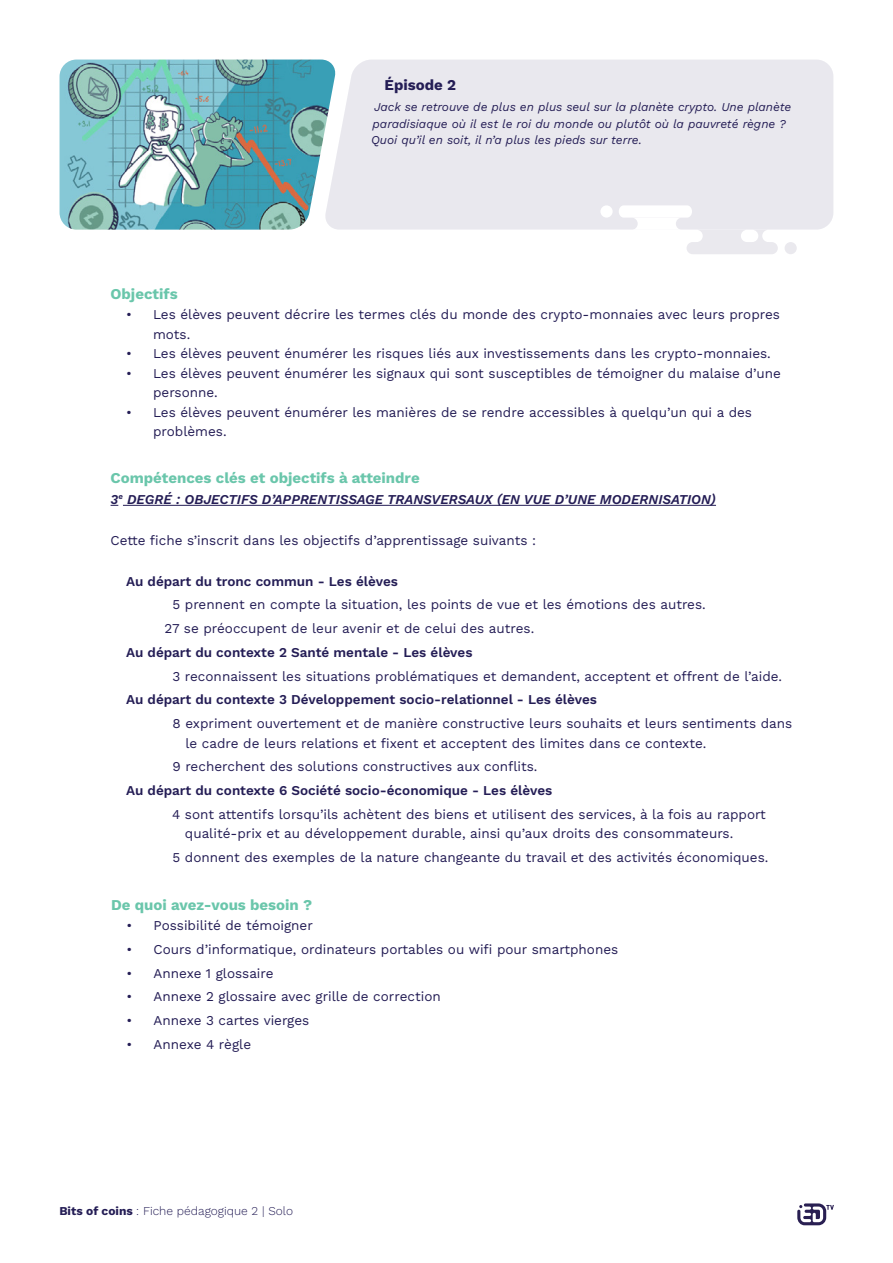
<style>
.page{position:relative;width:893px;height:1263px;background:#fff}
.page>*{position:absolute;margin:0;border:0;box-sizing:border-box;transform-origin:0 0}
.t1{font:700 15px "Work Sans";color:#6ac6ab}
.t2{font:700 15px "Work Sans";color:#241d55}
.t3{font:13.5px/19.5px "Work Sans";color:#241d55}
.t4{font:600 13.5px "Work Sans";color:#241d55}
.t5{font:italic 600 13.5px "Work Sans";color:#241d55}
.t6{font:italic 12px/16.5px "Work Sans";color:#241d55}
.t7{font:300 12px "Work Sans";color:#241d55}
.s1{font-weight:700}
</style>
<div class="page">
<svg style="left:797px;top:1203px;width:37px;height:22px"></svg>
<img style="left:60px;top:60px;width:264px;height:170px">
<div style="left:324px;top:60px;width:509px;height:170px;background:#e9e8ee"></div>
<div style="left:600px;top:205px;width:13px;height:13px;background:#fff;border-radius:6px"></div>
<svg style="left:619px;top:205px;width:178px;height:49px"></svg>
<hr style="left:123px;top:505px;width:593px;height:1px;background:#241d55">
<p class="t2" style="left:385px;top:74px;width:73px">Épisode 2</p>
<p class="t6" style="left:371px;top:98px;width:422px">Jack se retrouve de plus en plus seul sur la planète crypto. Une planète paradisiaque où il est le roi du monde ou plutôt où la pauvreté règne ?<br>Quoi qu’il en soit, il n’a plus les pieds sur terre.</p>
<p class="t1" style="left:111px;top:283px;width:69px">Objectifs</p>
<p class="t3" style="left:153px;top:304px;width:628px;text-indent:-27px">• Les élèves peuvent décrire les termes clés du monde des crypto-monnaies avec leurs propres mots.</p>
<p class="t3" style="left:126px;top:343px;width:646px">• Les élèves peuvent énumérer les risques liés aux investissements dans les crypto-monnaies.</p>
<p class="t3" style="left:153px;top:363px;width:629px;text-indent:-27px">• Les élèves peuvent énumérer les signaux qui sont susceptibles de témoigner du malaise d’une personne.</p>
<p class="t3" style="left:153px;top:402px;width:600px;text-indent:-27px">• Les élèves peuvent énumérer les manières de se rendre accessibles à quelqu’un qui a des problèmes.</p>
<p class="t1" style="left:111px;top:467px;width:311px">Compétences clés et objectifs à atteindre</p>
<p class="t5" style="left:111px;top:489px;width:607px">3<sup>e</sup> DEGRÉ : OBJECTIFS D’APPRENTISSAGE TRANSVERSAUX (EN VUE D’UNE MODERNISATION)</p>
<p class="t3" style="left:111px;top:530px;width:427px">Cette fiche s’inscrit dans les objectifs d’apprentissage suivants :</p>
<p class="t4" style="left:126px;top:571px;width:273px">Au départ du tronc commun - Les élèves</p>
<p class="t3" style="left:172px;top:594px;width:535px">5 prennent en compte la situation, les points de vue et les émotions des autres.</p>
<p class="t3" style="left:165px;top:618px;width:371px">27 se préoccupent de leur avenir et de celui des autres.</p>
<p class="t4" style="left:126px;top:642px;width:348px">Au départ du contexte 2 Santé mentale - Les élèves</p>
<p class="t3" style="left:172px;top:666px;width:611px">3 reconnaissent les situations problématiques et demandent, acceptent et offrent de l’aide.</p>
<p class="t4" style="left:126px;top:689px;width:472px">Au départ du contexte 3 Développement socio-relationnel - Les élèves</p>
<p class="t3" style="left:185px;top:713px;width:608px;text-indent:-13px">8 expriment ouvertement et de manière constructive leurs souhaits et leurs sentiments dans le cadre de leurs relations et fixent et acceptent des limites dans ce contexte.</p>
<p class="t3" style="left:172px;top:756px;width:367px">9 recherchent des solutions constructives aux conflits.</p>
<p class="t4" style="left:126px;top:780px;width:428px">Au départ du contexte 6 Société socio-économique - Les élèves</p>
<p class="t3" style="left:185px;top:804px;width:582px;text-indent:-13px">4 sont attentifs lorsqu’ils achètent des biens et utilisent des services, à la fois au rapport qualité-prix et au développement durable, ainsi qu’aux droits des consommateurs.</p>
<p class="t3" style="left:172px;top:847px;width:597px">5 donnent des exemples de la nature changeante du travail et des activités économiques.</p>
<p class="t1" style="left:111px;top:894px;width:203px">De quoi avez-vous besoin ?</p>
<p class="t3" style="left:127px;top:915px;width:188px">• Possibilité de témoigner</p>
<p class="t3" style="left:127px;top:939px;width:493px">• Cours d’informatique, ordinateurs portables ou wifi pour smartphones</p>
<p class="t3" style="left:127px;top:963px;width:149px">• Annexe 1 glossaire</p>
<p class="t3" style="left:127px;top:986px;width:316px">• Annexe 2 glossaire avec grille de correction</p>
<p class="t3" style="left:127px;top:1010px;width:184px">• Annexe 3 cartes vierges</p>
<p class="t3" style="left:127px;top:1034px;width:126px">• Annexe 4 règle</p>
<p class="t7" style="left:59px;top:1202px;width:235px"><span class="s1">Bits of coins</span> : Fiche pédagogique 2 | Solo</p>
</div>
